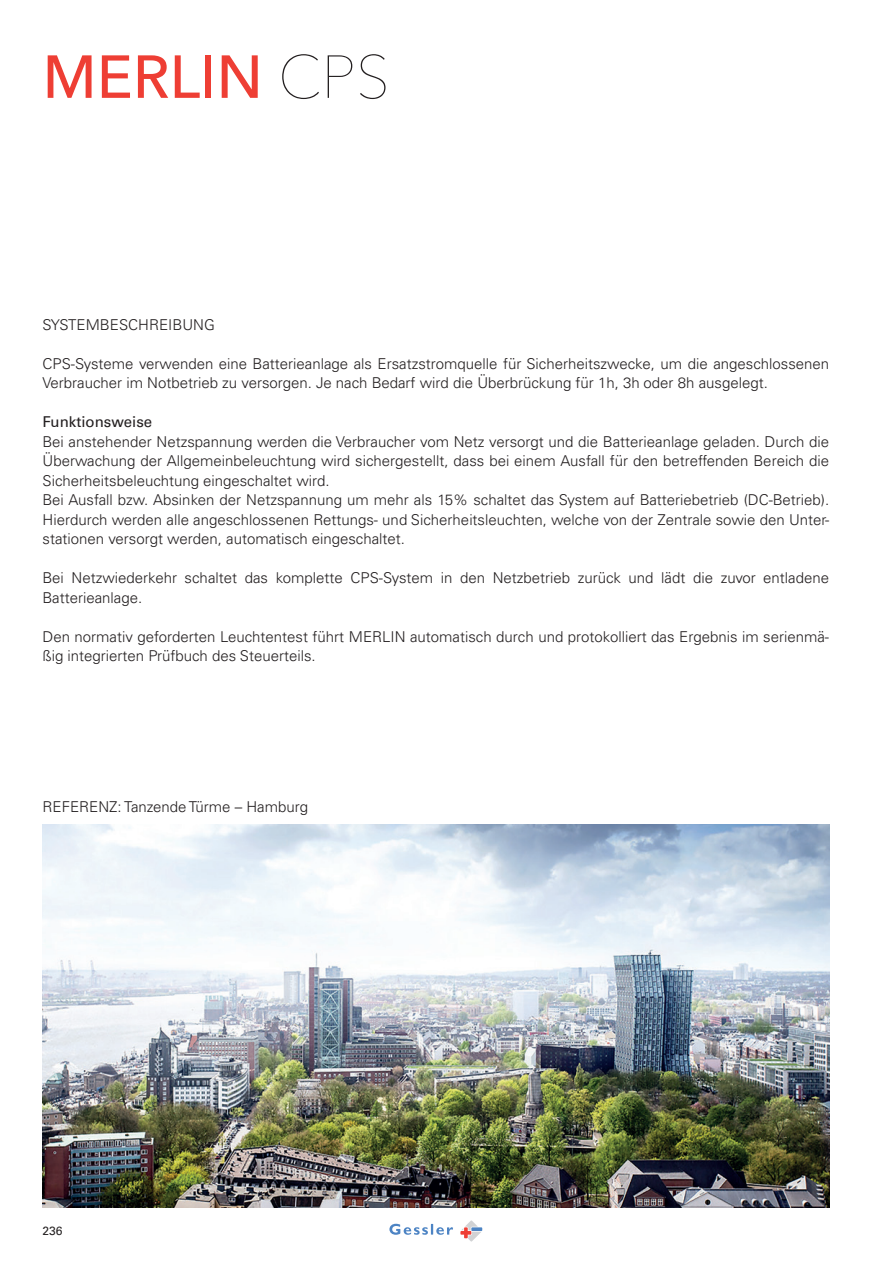
<style>
.page{position:relative;width:893px;height:1263px;background:#fff}
.page>*{position:absolute;margin:0;border:0;box-sizing:border-box;transform-origin:0 0}
.t1{font:500 60px "Avenir Next";color:#ee3e34}
.t2{font:300 15px/19.5px "Univers LT Pro 45";color:#231f20}
.t3{font:15px "Univers LT Pro 55 Roman";color:#231f20}
.t4{font:12px "Univers LT Pro 55 Roman";color:#231f20}
.s1{font-weight:200;color:#231f20}
</style>
<div class="page">
<svg style="left:460px;top:1220px;width:22px;height:21px"></svg>
<svg style="left:389px;top:1224px;width:64px;height:11px"></svg>
<img style="left:43px;top:825px;width:786px;height:383px">
<h1 class="t1" style="left:43px;top:26px;width:349px">MERLIN <span class="s1">CPS</span></h1>
<p class="t2" style="left:43px;top:314px;width:174px">SYSTEMBESCHREIBUNG</p>
<p class="t2" style="left:43px;top:353px;width:788px">CPS-Systeme verwenden eine Batterieanlage als Ersatzstromquelle für Sicherheitszwecke, um die angeschlossenen<br>Verbraucher im Notbetrieb zu versorgen. Je nach Bedarf wird die Überbrückung für 1h, 3h oder 8h ausgelegt.</p>
<p class="t3" style="left:43px;top:412px;width:111px">Funktionsweise</p>
<p class="t2" style="left:43px;top:431px;width:788px">Bei anstehender Netzspannung werden die Verbraucher vom Netz versorgt und die Batterieanlage geladen. Durch die Überwachung der Allgemeinbeleuchtung wird sichergestellt, dass bei einem Ausfall für den betreffenden Bereich die Sicherheitsbeleuchtung eingeschaltet wird.<br>Bei Ausfall bzw. Absinken der Netzspannung um mehr als 15% schaltet das System auf Batteriebetrieb (DC-Betrieb).<br>Hierdurch werden alle angeschlossenen Rettungs- und Sicherheitsleuchten, welche von der Zentrale sowie den Unter&shy;stationen versorgt werden, automatisch eingeschaltet.</p>
<p class="t2" style="left:43px;top:568px;width:788px">Bei Netzwiederkehr schaltet das komplette CPS-System in den Netzbetrieb zurück und lädt die zuvor entladene<br>Batterieanlage.</p>
<p class="t2" style="left:43px;top:626px;width:788px">Den normativ geforderten Leuchtentest führt MERLIN automatisch durch und protokolliert das Ergebnis im serienmä&shy;ßig integrierten Prüfbuch des Steuerteils.</p>
<p class="t2" style="left:43px;top:797px;width:267px">REFERENZ: Tanzende Türme – Hamburg</p>
<p class="t4" style="left:43px;top:1222px;width:22px">236</p>
</div>
